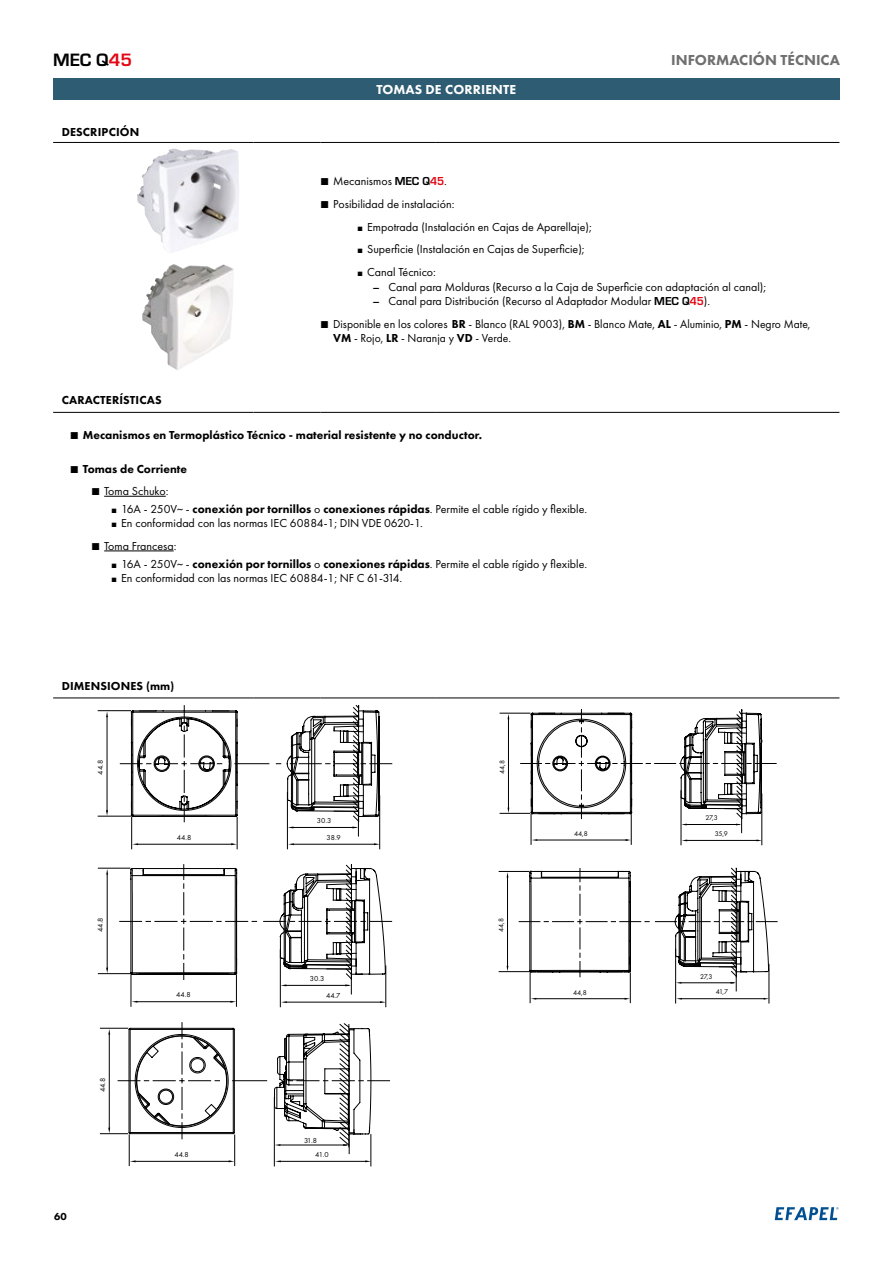
<style>
.page{position:relative;width:893px;height:1263px;background:#fff}
.page>*{position:absolute;margin:0;border:0;box-sizing:border-box;transform-origin:0 0}
.t1{font:700 18.6px "Eurostile";color:#000}
.t2{font:800 15px "Futura PT";color:#706f6f}
.t3{font:800 13.5px "Futura PT";letter-spacing:.01em;color:#fff}
.t4{font:12px/23px "Futura PT";color:#000}
.t5{font:800 12px "Futura PT";color:#000}
.t6{font:800 10.5px "Futura PT";color:#000}
.t7{font:7.5px/13.8px "Futura PT";color:#000}
.t8{font:7.2px "Futura PT";letter-spacing:-.02em;color:#000}
.s1{color:#e30613}
.s2{font-family:"Eurostile";font-weight:700}
.s3{font-family:"Eurostile";font-weight:700;color:#e30613}
.s4{font-weight:500}
.s5{font-weight:800}
</style>
<div class="page">
<svg style="left:775px;top:1207px;width:63px;height:13px"></svg>
<div style="left:53px;top:79px;width:786px;height:21px;background:#2e5c73"></div>
<hr style="left:53px;top:142px;width:201px;height:1px;background:#000">
<hr style="left:254px;top:142px;width:66px;height:1px;background:#000">
<hr style="left:320px;top:142px;width:116px;height:1px;background:#000">
<hr style="left:436px;top:142px;width:403px;height:1px;background:#000">
<hr style="left:53px;top:412px;width:201px;height:1px;background:#000">
<hr style="left:254px;top:412px;width:66px;height:1px;background:#000">
<hr style="left:320px;top:412px;width:116px;height:1px;background:#000">
<hr style="left:436px;top:412px;width:403px;height:1px;background:#000">
<hr style="left:53px;top:698px;width:201px;height:1px;background:#000">
<hr style="left:254px;top:698px;width:66px;height:1px;background:#000">
<hr style="left:320px;top:698px;width:116px;height:1px;background:#000">
<hr style="left:436px;top:698px;width:403px;height:1px;background:#000">
<img style="left:137px;top:148px;width:102px;height:105px">
<img style="left:142px;top:264px;width:92px;height:106px">
<hr style="left:104px;top:496px;width:62px;height:1px;background:#000">
<hr style="left:104px;top:551px;width:70px;height:1px;background:#000">
<hr style="left:98px;top:816px;width:33px;height:1px;background:#000">
<hr style="left:98px;top:710px;width:33px;height:1px;background:#000">
<hr style="left:237px;top:817px;width:1px;height:32px;background:#000">
<hr style="left:131px;top:817px;width:1px;height:32px;background:#000">
<hr style="left:107px;top:717px;width:1px;height:95px;background:#000">
<svg style="left:106px;top:810px;width:2px;height:6px"></svg>
<svg style="left:106px;top:711px;width:2px;height:6px"></svg>
<hr style="left:138px;top:844px;width:95px;height:1px;background:#000">
<hr style="left:379px;top:795px;width:1px;height:54px;background:#000">
<hr style="left:287px;top:792px;width:1px;height:57px;background:#000">
<hr style="left:294px;top:844px;width:81px;height:1px;background:#000">
<svg style="left:120px;top:705px;width:272px;height:131px"></svg>
<hr style="left:500px;top:813px;width:30px;height:1px;background:#000">
<hr style="left:500px;top:713px;width:30px;height:1px;background:#000">
<hr style="left:631px;top:814px;width:1px;height:31px;background:#000">
<hr style="left:531px;top:814px;width:1px;height:31px;background:#000">
<hr style="left:508px;top:719px;width:1px;height:90px;background:#000">
<hr style="left:537px;top:840px;width:90px;height:1px;background:#000">
<svg style="left:625px;top:839px;width:6px;height:2px"></svg>
<hr style="left:762px;top:793px;width:1px;height:52px;background:#000">
<hr style="left:681px;top:790px;width:1px;height:55px;background:#000">
<hr style="left:687px;top:840px;width:70px;height:1px;background:#000">
<svg style="left:520px;top:709px;width:256px;height:124px"></svg>
<hr style="left:98px;top:973px;width:32px;height:1px;background:#000">
<hr style="left:98px;top:868px;width:32px;height:1px;background:#000">
<hr style="left:236px;top:974px;width:1px;height:33px;background:#000">
<hr style="left:131px;top:974px;width:1px;height:33px;background:#000">
<hr style="left:107px;top:874px;width:1px;height:95px;background:#000">
<hr style="left:137px;top:1001px;width:95px;height:1px;background:#000">
<hr style="left:386px;top:965px;width:1px;height:42px;background:#000">
<hr style="left:280px;top:949px;width:1px;height:58px;background:#000">
<hr style="left:287px;top:1002px;width:94px;height:1px;background:#000">
<svg style="left:380px;top:1001px;width:6px;height:2px"></svg>
<svg style="left:119px;top:864px;width:273px;height:130px"></svg>
<hr style="left:499px;top:971px;width:30px;height:1px;background:#000">
<hr style="left:499px;top:871px;width:31px;height:1px;background:#000">
<hr style="left:630px;top:972px;width:1px;height:31px;background:#000">
<hr style="left:530px;top:972px;width:1px;height:31px;background:#000">
<hr style="left:507px;top:877px;width:1px;height:91px;background:#000">
<hr style="left:536px;top:998px;width:90px;height:1px;background:#000">
<hr style="left:769px;top:964px;width:1px;height:39px;background:#000">
<hr style="left:675px;top:948px;width:1px;height:55px;background:#000">
<hr style="left:681px;top:998px;width:83px;height:1px;background:#000">
<svg style="left:519px;top:868px;width:258px;height:123px"></svg>
<hr style="left:234px;top:1134px;width:1px;height:32px;background:#000">
<hr style="left:129px;top:1134px;width:1px;height:32px;background:#000">
<hr style="left:135px;top:1161px;width:95px;height:1px;background:#000">
<hr style="left:371px;top:1134px;width:1px;height:32px;background:#000">
<hr style="left:274px;top:1097px;width:1px;height:69px;background:#000">
<hr style="left:281px;top:1161px;width:85px;height:1px;background:#000">
<hr style="left:233px;top:1080px;width:34px;height:1px;background:#000">
<svg style="left:274px;top:1023px;width:116px;height:131px"></svg>
<svg style="left:100px;top:1023px;width:135px;height:116px"></svg>
<h1 class="t1" style="left:53px;top:46px;width:80px">MEC Q<span class="s1">45</span></h1>
<p class="t5" style="left:62px;top:125px;width:79px">DESCRIPCIÓN</p>
<p class="t3" style="left:376px;top:81px;width:141px">TOMAS DE CORRIENTE</p>
<p class="t2" style="left:671px;top:50px;width:170px">INFORMACIÓN TÉCNICA</p>
<p class="t4" style="left:333px;top:169px;width:115px">Mecanismos <span class="s2">MEC Q</span><span class="s3">45</span>.</p>
<p class="t4" style="left:333px;top:192px;width:123px">Posibilidad de instalación:</p>
<p class="t4" style="left:367px;top:215px;width:226px">Empotrada (Instalación en Cajas de Aparellaje);</p>
<p class="t4" style="left:367px;top:238px;width:219px">Superficie (Instalación en Cajas de Superficie);</p>
<p class="t4" style="left:367px;top:261px;width:70px">Canal Técnico:</p>
<p class="t4" style="left:372px;top:275px;width:395px"><span class="s4">–</span> Canal para Molduras (Recurso a la Caja de Superficie con adaptación al canal);</p>
<p class="t4" style="left:333px;top:290px;width:479px;text-indent:39px"><span class="s4">–</span> Canal para Distribución (Recurso al Adaptador Modular <span class="s2">MEC Q</span><span class="s3">45</span>).<br>Disponible en los colores <span class="s5">BR</span> - Blanco (RAL 9003), <span class="s5">BM</span> - Blanco Mate, <span class="s5">AL</span> - Aluminio, <span class="s5">PM</span> - Negro Mate,</p>
<p class="t4" style="left:333px;top:327px;width:179px"><span class="s5">VM</span> - Rojo, <span class="s5">LR</span> - Naranja y <span class="s5">VD</span> - Verde.</p>
<p class="t5" style="left:62px;top:393px;width:101px">CARACTERÍSTICAS</p>
<p class="t5" style="left:83px;top:427px;width:401px">Mecanismos en Termoplástico Técnico - material resistente y no conductor.</p>
<p class="t5" style="left:83px;top:461px;width:106px">Tomas de Corriente</p>
<p class="t4" style="left:121px;top:482px;width:467px;line-height:18px;text-indent:-17px">Toma Schuko:<br>16A - 250V~ - <span class="s5">conexión por tornillos</span> o <span class="s5">conexiones rápidas</span>. Permite el cable rígido y flexible.</p>
<p class="t4" style="left:104px;top:512px;width:320px;line-height:22.2px;text-indent:17px">En conformidad con las normas IEC 60884-1; DIN VDE 0620-1.<br>Toma Francesa:</p>
<p class="t4" style="left:121px;top:556px;width:467px;line-height:14.4px">16A - 250V~ - <span class="s5">conexión por tornillos</span> o <span class="s5">conexiones rápidas</span>. Permite el cable rígido y flexible.<br>En conformidad con las normas IEC 60884-1; NF C 61-314.</p>
<p class="t5" style="left:62px;top:678px;width:114px">DIMENSIONES (mm)</p>
<p class="t7" style="left:93px;top:774px;width:16px;rotate:-90deg">44.8</p>
<p class="t7" style="left:94px;top:932px;width:16px;rotate:-90deg">44.8</p>
<p class="t7" style="left:96px;top:1092px;width:16px;rotate:-90deg">44.8</p>
<p class="t6" style="left:54px;top:1210px;width:14px">60</p>
<p class="t7" style="left:177px;top:830px;width:16px">44.8</p>
<p class="t7" style="left:176px;top:988px;width:16px">44.8</p>
<p class="t7" style="left:174px;top:1148px;width:16px">44.8</p>
<p class="t7" style="left:317px;top:813px;width:16px">30.3</p>
<p class="t7" style="left:327px;top:830px;width:16px">38.9</p>
<p class="t7" style="left:310px;top:971px;width:16px">30.3</p>
<p class="t7" style="left:326px;top:988px;width:16px">44.7</p>
<p class="t7" style="left:315px;top:1133px;width:15px;text-indent:-11px">31.8<br>41.0</p>
<p class="t8" style="left:498px;top:774px;width:15px;rotate:-90deg">44,8</p>
<p class="t8" style="left:497px;top:932px;width:15px;rotate:-90deg">44,8</p>
<p class="t8" style="left:574px;top:829px;width:15px">44,8</p>
<p class="t8" style="left:573px;top:988px;width:15px">44,8</p>
<p class="t8" style="left:706px;top:813px;width:14px">27,3</p>
<p class="t8" style="left:715px;top:829px;width:15px">35,9</p>
<p class="t8" style="left:700px;top:972px;width:14px">27,3</p>
<p class="t8" style="left:716px;top:988px;width:14px">41,7</p>
</div>
